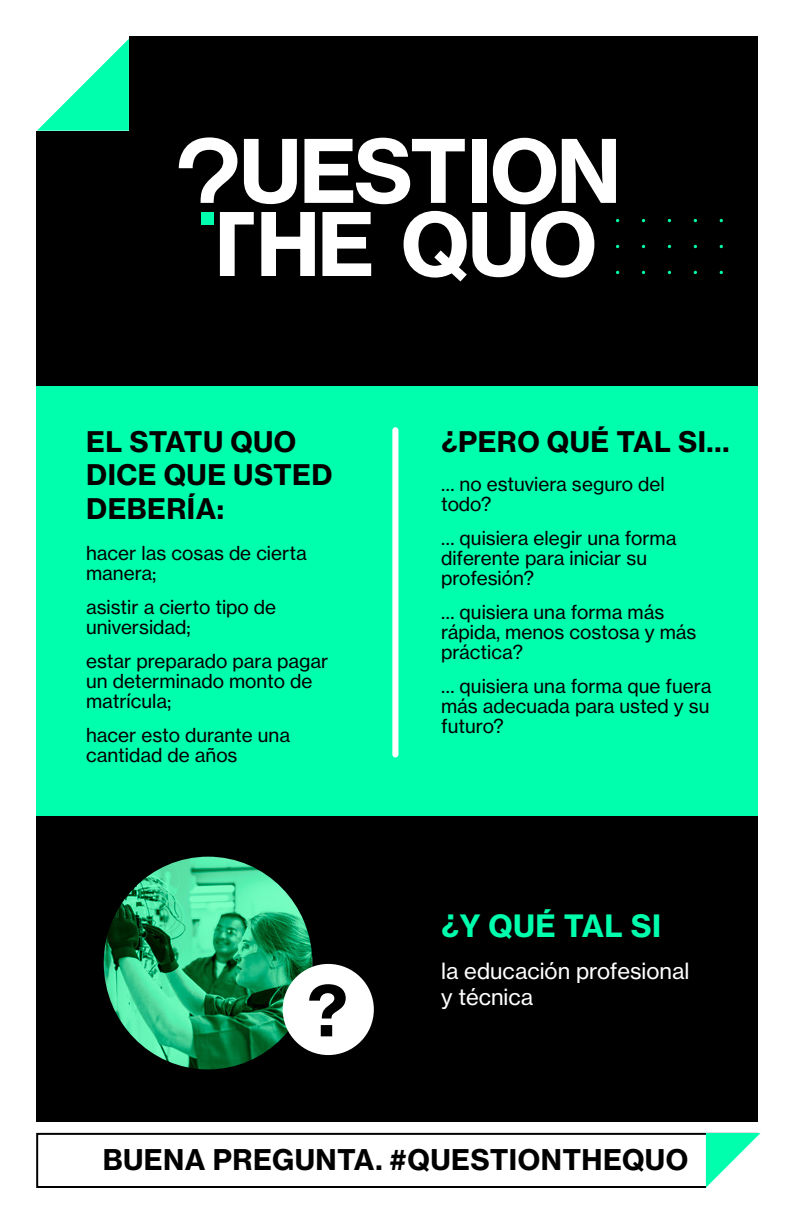
<style>
.page{position:relative;width:792px;height:1224px;background:#fff}
.page>*{position:absolute;margin:0;border:0;box-sizing:border-box;transform-origin:0 0}
.t1{font:69px "N Haas Grotesk TX Pro 75 Bd";color:#000}
.t2{font:30.4px "N Haas Grotesk TX Pro 75 Bd";letter-spacing:.015em;color:#00ffad}
.t3{font:28.2px "N Haas Grotesk TX Pro 75 Bd";letter-spacing:.015em;color:#000}
.t4{font:28px/33.4px "N Haas Grotesk TX Pro 75 Bd";letter-spacing:.015em;color:#000}
.t5{font:22px/26px "N Haas Grotesk TX Pro 55 Rg";color:#fff}
.t6{font:19px/20px "N Haas Grotesk TX Pro 55 Rg";color:#000}
</style>
<div class="page">
<div style="left:36px;top:815px;width:722px;height:307px;background:#000"></div>
<div style="left:36px;top:386px;width:722px;height:429px;background:#00ffad"></div>
<div style="left:36px;top:1133px;width:722px;height:55px;border:2px solid #000"></div>
<svg style="left:103px;top:856px;width:253px;height:214px"></svg>
<div style="left:283px;top:964px;width:91px;height:91px;background:#fff;border-radius:50%"></div>
<div style="left:392px;top:427px;width:6px;height:330px;background:#fff;border-radius:3px"></div>
<div style="left:36px;top:36px;width:722px;height:350px;background:#000"></div>
<svg style="left:179px;top:137px;width:59px;height:66px"></svg>
<svg style="left:244px;top:139px;width:53px;height:65px"></svg>
<svg style="left:304px;top:138px;width:161px;height:66px"></svg>
<div style="left:472px;top:139px;width:15px;height:64px;background:#fff"></div>
<svg style="left:493px;top:138px;width:63px;height:66px"></svg>
<svg style="left:562px;top:139px;width:54px;height:64px"></svg>
<svg style="left:404px;top:211px;width:121px;height:70px"></svg>
<svg style="left:531px;top:211px;width:63px;height:67px"></svg>
<svg style="left:220px;top:212px;width:34px;height:64px"></svg>
<svg style="left:261px;top:212px;width:54px;height:64px"></svg>
<svg style="left:322px;top:212px;width:49px;height:64px"></svg>
<div style="left:201px;top:212px;width:13px;height:13px;background:#00ffad"></div>
<div style="left:23px;top:26px;width:106px;height:104px;background:#fff"></div>
<svg style="left:37px;top:39px;width:92px;height:92px"></svg>
<svg style="left:706px;top:1133px;width:55px;height:55px"></svg>
<h3 class="t4" style="left:86px;top:425px;width:248px">EL STATU QUO<br>DICE QUE USTED<br>DEBERÍA:</h3>
<p class="t6" style="left:86px;top:543px;width:222px">hacer las cosas de cierta manera;</p>
<p class="t6" style="left:86px;top:597px;width:192px">asistir a cierto tipo de universidad;</p>
<p class="t6" style="left:86px;top:651px;width:244px">estar preparado para pagar un determinado monto de matrícula;</p>
<p class="t6" style="left:86px;top:725px;width:206px">hacer esto durante una cantidad de años</p>
<h1 class="t1" style="left:308px;top:968px;width:41px">?</h1>
<h3 class="t4" style="left:441px;top:425px;width:290px">¿PERO QUÉ TAL SI…</h3>
<p class="t6" style="left:441px;top:474px;width:225px">… no estuviera seguro del todo?</p>
<p class="t6" style="left:441px;top:528px;width:237px">… quisiera elegir una forma diferente para iniciar su profesión?</p>
<p class="t6" style="left:441px;top:602px;width:257px">… quisiera una forma más rápida, menos costosa y más práctica?</p>
<p class="t6" style="left:441px;top:676px;width:272px;text-align:justify">… quisiera una forma que fuera más adecuada para usted y su futuro?</p>
<h2 class="t2" style="left:441px;top:907px;width:221px">¿Y QUÉ TAL SI</h2>
<p class="t5" style="left:441px;top:957px;width:250px">la educación profesional y técnica</p>
<h3 class="t3" style="left:103px;top:1142px;width:587px">BUENA PREGUNTA. #QUESTIONTHEQUO</h3>
</div>
